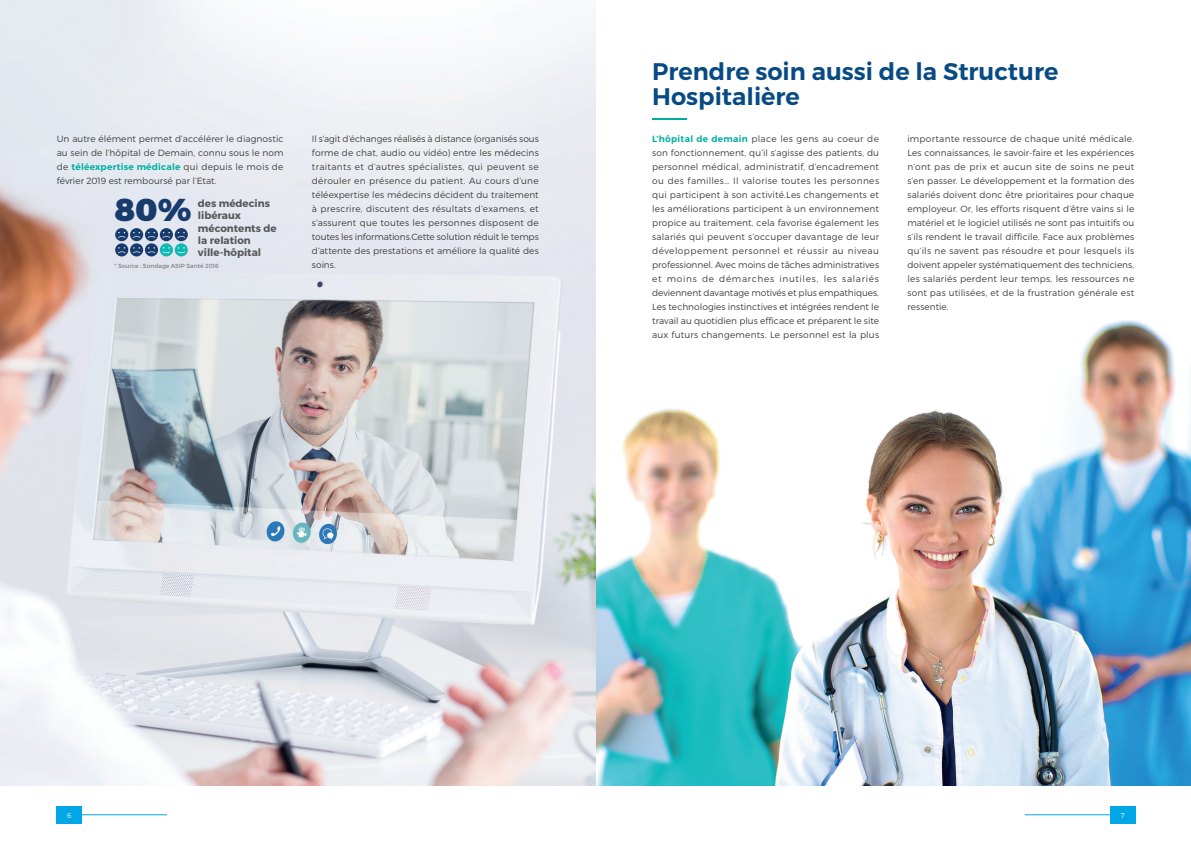
<style>
.page{position:relative;width:1191px;height:842px;background:#fff}
.page>*{position:absolute;margin:0;border:0;box-sizing:border-box;transform-origin:0 0}
.t1{font:900 31.6px "Montserrat";color:#183b6e}
.t2{font:600 24px/25px "Montserrat";color:#084b84}
.t3{font:700 10.3px/12.3px "Montserrat";color:#57585a}
.t4{font:300 9px/14px "Montserrat";letter-spacing:.01em;color:#3e3e3f;text-align:justify}
.t5{font:300 7px "Montserrat";color:#fff}
.t6{font:6px "Montserrat";color:#7f8384}
.s1{font-weight:600;color:#00aea0}
</style>
<div class="page">
<img style="left:595px;top:188px;width:596px;height:597px">
<hr style="left:652px;top:118px;width:35px;height:2px;background:#00aea0">
<img style="left:0;top:0;width:595px;height:785px">
<div style="left:115px;top:228px;width:13px;height:13px;background:#183b6e;border-radius:50%"></div>
<svg style="left:118px;top:232px;width:7px;height:6px"></svg>
<div style="left:130px;top:228px;width:13px;height:13px;background:#183b6e;border-radius:50%"></div>
<svg style="left:133px;top:232px;width:7px;height:6px"></svg>
<div style="left:145px;top:228px;width:13px;height:13px;background:#183b6e;border-radius:50%"></div>
<svg style="left:148px;top:232px;width:7px;height:6px"></svg>
<div style="left:160px;top:228px;width:13px;height:13px;background:#183b6e;border-radius:50%"></div>
<svg style="left:163px;top:232px;width:7px;height:6px"></svg>
<div style="left:175px;top:228px;width:13px;height:13px;background:#183b6e;border-radius:50%"></div>
<svg style="left:177px;top:232px;width:8px;height:6px"></svg>
<svg style="left:115px;top:243px;width:13px;height:13px"></svg>
<svg style="left:118px;top:247px;width:7px;height:6px"></svg>
<div style="left:130px;top:243px;width:13px;height:13px;background:#183b6e;border-radius:50%"></div>
<svg style="left:133px;top:247px;width:7px;height:6px"></svg>
<svg style="left:145px;top:243px;width:13px;height:13px"></svg>
<svg style="left:148px;top:247px;width:7px;height:6px"></svg>
<svg style="left:160px;top:243px;width:13px;height:13px"></svg>
<svg style="left:163px;top:247px;width:7px;height:6px"></svg>
<svg style="left:175px;top:243px;width:13px;height:13px"></svg>
<svg style="left:177px;top:247px;width:8px;height:6px"></svg>
<div style="left:1109px;top:806px;width:26px;height:17px;background:#00a6e5"></div>
<div style="left:56px;top:806px;width:26px;height:17px;background:#00a6e5"></div>
<hr style="left:1024px;top:814px;width:85px;height:1px;background:#00a6e5">
<hr style="left:82px;top:814px;width:85px;height:1px;background:#00a6e5">
<h2 class="t2" style="left:652px;top:59px;width:407px">Prendre soin aussi de la Structure<br>Hospitalière</h2>
<p class="t4" style="left:907px;top:131px;width:228px">importante ressource de chaque unité médicale.<br>Les connaissances, le savoir-faire et les expériences n’ont pas de prix et aucun site de soins ne peut s’en passer. Le développement et la formation des salariés doivent donc être prioritaires pour chaque employeur. Or, les efforts risquent d’être vains si le matériel et le logiciel utilisés ne sont pas intuitifs ou s’ils rendent le travail difficile. Face aux problèmes qu’ils ne savent pas résoudre et pour lesquels ils doivent appeler systématiquement des techniciens, les salariés perdent leur temps, les ressources ne sont pas utilisées, et de la frustration générale est ressentie.</p>
<p class="t4" style="left:57px;top:131px;width:228px">Un autre élément permet d’accélérer le diagnostic au sein de l’hôpital de Demain, connu sous le nom de <span class="s1">téléexpertise médicale</span> qui depuis le mois de février 2019 est remboursé par l’Etat.</p>
<p class="t4" style="left:652px;top:131px;width:228px"><span class="s1">L’hôpital de demain</span> place les gens au coeur de son fonctionnement, qu’il s’agisse des patients, du personnel médical, administratif, d’encadrement ou des familles… Il valorise toutes les personnes qui participent à son activité.Les changements et les améliorations participent à un environnement propice au traitement, cela favorise également les salariés qui peuvent s’occuper davantage de leur développement personnel et réussir au niveau professionnel. Avec moins de tâches administratives et moins de démarches inutiles, les salariés deviennent davantage motivés et plus empathiques.<br>Les technologies instinctives et intégrées rendent le travail au quotidien plus efficace et préparent le site aux futurs changements. Le personnel est la plus</p>
<p class="t4" style="left:312px;top:131px;width:228px">Il s’agit d’échanges réalisés à distance (organisés sous forme de chat, audio ou vidéo) entre les médecins traitants et d’autres spécialistes, qui peuvent se dérouler en présence du patient. Au cours d’une téléexpertise les médecins décident du traitement à prescrire, discutent des résultats d’examens, et s’assurent que toutes les personnes disposent de toutes les informations.Cette solution réduit le temps d’attente des prestations et améliore la qualité des soins.</p>
<h1 class="t1" style="left:114px;top:190px;width:79px">80%</h1>
<p class="t3" style="left:198px;top:197px;width:80px">des médecins libéraux mécontents de la relation ville-hôpital</p>
<p class="t6" style="left:114px;top:262px;width:106px">* Source : Sondage ASIP Santé 2016</p>
<p class="t5" style="left:67px;top:811px;width:6px">6</p>
<p class="t5" style="left:1120px;top:811px;width:5px">7</p>
</div>
